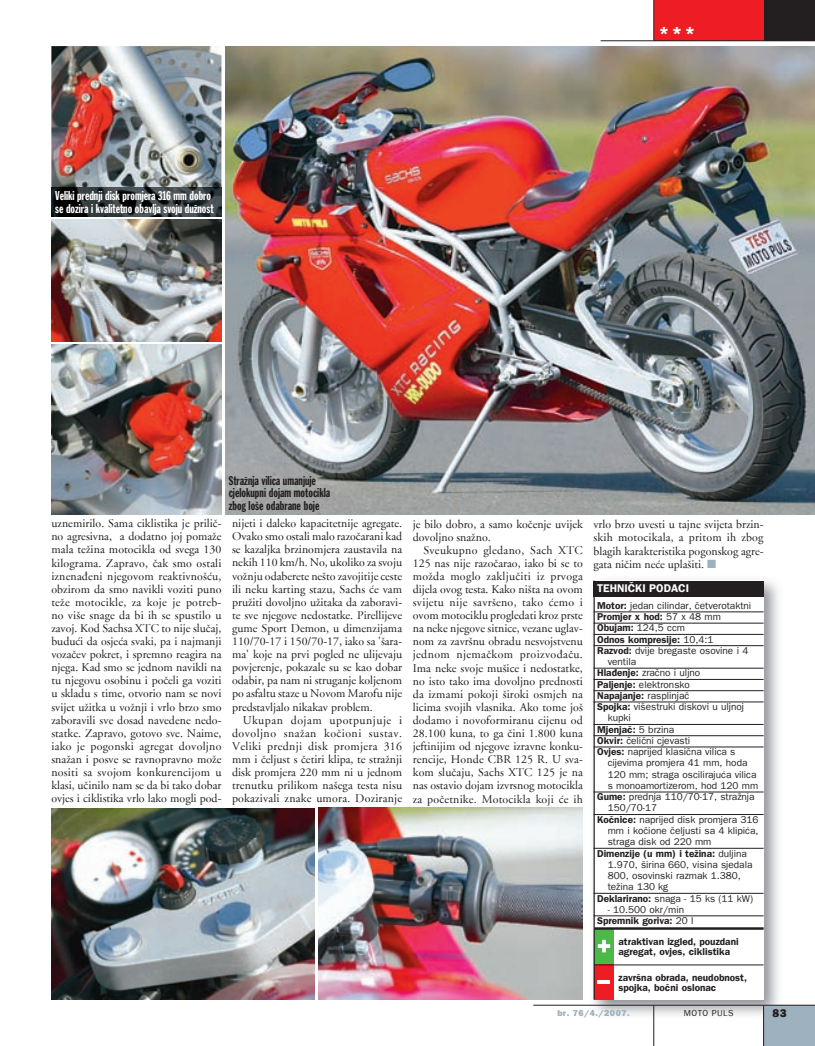
<style>
.page{position:relative;width:815px;height:1046px;background:#fff}
.page>*{position:absolute;margin:0;border:0;box-sizing:border-box;transform-origin:0 0}
.t1{font:800 17.5px "Franklin Gothic";color:#fff}
.t2{font:12.5px/12.5px "Franklin Gothic Extra Cond";color:#fff}
.t3{font:12.5px/12.5px "Franklin Gothic Extra Cond";color:#231f20}
.t4{font:11.88px/13.1px "Adobe Garamond";color:#231f20;text-align:justify}
.t5{font:11.25px "Franklin Gothic Demi";color:#fff}
.t6{font:800 11.25px "Franklin Gothic";color:#fff}
.t7{font:800 11.25px "Franklin Gothic";color:#231f20}
.t8{font:10px/11.2px "Franklin Gothic";color:#231f20}
.t9{font:10px/21px "Franklin Gothic Demi";color:#231f20}
.t10{font:800 8.75px "Franklin Gothic";letter-spacing:.05em;color:#9db2be}
.t11{font:8.75px "Franklin Gothic";letter-spacing:.05em;color:#231f20}
.s1{color:#9db2be}
.s2{font-family:"Franklin Gothic Demi"}
.s3{font-family:"Franklin Gothic"}
</style>
<div class="page">
<img style="left:589px;top:580px;width:190px;height:438px">
<div style="left:594px;top:928px;width:20px;height:36px;background:#4cb848"></div>
<div style="left:594px;top:964px;width:20px;height:35px;background:#ee1d23"></div>
<div style="left:594px;top:597px;width:170px;height:331px;background:#fff"></div>
<hr style="left:594px;top:611px;width:170px;height:1px;background:#231f20">
<hr style="left:594px;top:622px;width:170px;height:1px;background:#231f20">
<hr style="left:594px;top:634px;width:170px;height:1px;background:#231f20">
<hr style="left:594px;top:645px;width:170px;height:1px;background:#231f20">
<hr style="left:594px;top:667px;width:170px;height:1px;background:#231f20">
<hr style="left:594px;top:679px;width:170px;height:1px;background:#231f20">
<hr style="left:594px;top:690px;width:170px;height:1px;background:#231f20">
<hr style="left:594px;top:701px;width:170px;height:1px;background:#231f20">
<hr style="left:594px;top:724px;width:170px;height:1px;background:#231f20">
<hr style="left:594px;top:735px;width:170px;height:1px;background:#231f20">
<hr style="left:594px;top:746px;width:170px;height:1px;background:#231f20">
<hr style="left:594px;top:791px;width:170px;height:1px;background:#231f20">
<hr style="left:594px;top:814px;width:170px;height:1px;background:#231f20">
<hr style="left:594px;top:847px;width:170px;height:1px;background:#231f20">
<hr style="left:594px;top:892px;width:170px;height:1px;background:#231f20">
<hr style="left:594px;top:915px;width:170px;height:1px;background:#231f20">
<div style="left:614px;top:928px;width:150px;height:36px;background:#fff"></div>
<div style="left:614px;top:964px;width:150px;height:35px;background:#fff"></div>
<svg style="left:598px;top:939px;width:12px;height:13px"></svg>
<svg style="left:598px;top:980px;width:12px;height:3px"></svg>
<hr style="left:594px;top:580px;width:1px;height:419px;background:#231f20">
<hr style="left:594px;top:927px;width:170px;height:2px;background:#231f20">
<hr style="left:594px;top:964px;width:170px;height:1px;background:#231f20">
<div style="left:594px;top:580px;width:170px;height:16px;background:#231f20"></div>
<img style="left:225px;top:46px;width:590px;height:468px">
<img style="left:51px;top:808px;width:264px;height:191px">
<img style="left:318px;top:807px;width:265px;height:192px">
<img style="left:51px;top:46px;width:170px;height:141px">
<img style="left:51px;top:344px;width:170px;height:170px">
<img style="left:51px;top:219px;width:170px;height:122px">
<img style="left:51px;top:187px;width:170px;height:29px">
<div style="left:764px;top:0;width:51px;height:41px;background:#231f20"></div>
<div style="left:654px;top:0;width:110px;height:41px;background:#ee1d23"></div>
<hr style="left:601px;top:41px;width:214px;height:1px;background:#231f20">
<hr style="left:654px;top:0;width:1px;height:41px;background:#231f20">
<div style="left:764px;top:1005px;width:51px;height:40px;background:#9db2be"></div>
<hr style="left:654px;top:1005px;width:1px;height:40px;background:#231f20">
<hr style="left:763px;top:1005px;width:1px;height:40px;background:#231f20">
<hr style="left:533px;top:1004px;width:282px;height:1px;background:#231f20">
<p class="t2" style="left:55px;top:190px;width:160px">Veliki prednji disk promjera 316 mm dobro se dozira i kvalitetno obavlja svoju dužnost</p>
<h1 class="t1" style="left:659px;top:27px;width:38px">***</h1>
<p class="t6" style="left:659px;top:27px;width:25px">&gt;&gt;&gt;</p>
<p class="t3" style="left:229px;top:475px;width:103px">Stražnja vilica umanjuje cjelokupni dojam motocikla zbog loše odabrane boje</p>
<p class="t4" style="left:51px;top:518px;width:172px">uznemirilo. Sama ciklistika je prilič&shy;no agresivna, a dodatno joj pomaže mala težina motocikla od svega 130 kilograma. Zapravo, čak smo ostali iznenađeni njegovom reaktivnošću, obzirom da smo navikli voziti puno teže motocikle, za koje je potreb&shy;no više snage da bi ih se spustilo u zavoj. Kod Sachsa XTC to nije slučaj, budući da osjeća svaki, pa i najmanji vozačev pokret, i spremno reagira na njega. Kad smo se jednom navikli na tu njegovu osobinu i počeli ga voziti u skladu s time, otvorio nam se novi svijet užitka u vožnji i vrlo brzo smo zaboravili sve dosad navedene nedo&shy;statke. Zapravo, gotovo sve. Naime, iako je pogonski agregat dovoljno snažan i posve se ravnopravno može nositi sa svojom konkurencijom u klasi, učinilo nam se da bi tako dobar ovjes i ciklistika vrlo lako mogli pod-</p>
<p class="t4" style="left:232px;top:518px;width:172px">nijeti i daleko kapacitetnije agregate.<br>Ovako smo ostali malo razočarani kad se kazaljka brzinomjera zaustavila na nekih 110 km/h. No, ukoliko za svoju vožnju odaberete nešto zavojitije ceste ili neku karting stazu, Sachs će vam pružiti dovoljno užitaka da zaboravi&shy;te sve njegove nedostatke. Pirellijeve gume Sport Demon, u dimenzijama 110/70-17 i 150/70-17, iako sa 'šara&shy;ma' koje na prvi pogled ne ulijevaju povjerenje, pokazale su se kao dobar odabir, pa nam ni struganje koljenom po asfaltu staze u Novom Marofu nije predstavljalo nikakav problem.</p>
<p class="t4" style="left:232px;top:714px;width:172px;text-indent:11px">Ukupan dojam upotpunjuje i dovoljno snažan kočioni sustav.<br>Veliki prednji disk promjera 316 mm i čeljust s četiri klipa, te stražnji disk promjera 220 mm ni u jednom trenutku prilikom našega testa nisu pokazivali znake umora. Doziranje</p>
<p class="t4" style="left:413px;top:518px;width:172px">je bilo dobro, a samo kočenje uvijek dovoljno snažno.</p>
<p class="t4" style="left:413px;top:544px;width:172px;text-indent:11px">Sveukupno gledano, Sach XTC 125 nas nije razočarao, iako bi se to možda moglo zaključiti iz prvoga dijela ovog testa. Kako ništa na ovom svijetu nije savršeno, tako ćemo i ovom motociklu progledati kroz prste na neke njegove sitnice, vezane uglav&shy;nom za završnu obradu nesvojstvenu jednom njemačkom proizvođaču.<br>Ima neke svoje mušice i nedostatke, no isto tako ima dovoljno prednosti da izmami pokoji široki osmjeh na licima svojih vlasnika. Ako tome još dodamo i novoformiranu cijenu od 28.100 kuna, to ga čini 1.800 kuna jeftinijim od njegove izravne konku&shy;rencije, Honde CBR 125 R. U sva&shy;kom slučaju, Sachs XTC 125 je na nas ostavio dojam izvrsnog motocikla za početnike. Motocikla koji će ih</p>
<p class="t4" style="left:593px;top:519px;width:172px">vrlo brzo uvesti u tajne svijeta brzin&shy;skih motocikala, a pritom ih zbog blagih karakteristika pogonskog agre&shy;gata ničim neće uplašiti. <span class="s1">■</span></p>
<p class="t8" style="left:597px;top:600px;width:156px"><span class="s2">Motor:</span> jedan cilindar, četverotaktni</p>
<p class="t9" style="left:597px;top:607px;width:125px">Promjer x hod: <span class="s3">57 x 48 mm</span></p>
<p class="t8" style="left:597px;top:623px;width:89px"><span class="s2">Obujam:</span> 124,5 ccm</p>
<p class="t9" style="left:597px;top:629px;width:118px">Odnos kompresije: <span class="s3">10,4:1</span></p>
<p class="t8" style="left:597px;top:645px;width:153px"><span class="s2">Razvod:</span> dvije bregaste osovine i 4</p>
<p class="t8" style="left:608px;top:657px;width:30px">ventila</p>
<p class="t8" style="left:597px;top:668px;width:105px"><span class="s2">Hlađenje:</span> zračno i uljno</p>
<p class="t8" style="left:597px;top:679px;width:94px"><span class="s2">Paljenje:</span> elektronsko</p>
<p class="t9" style="left:597px;top:685px;width:94px">Napajanje: <span class="s3">rasplinjač</span></p>
<p class="t8" style="left:608px;top:702px;width:138px;text-indent:-11px"><span class="s2">Spojka:</span> višestruki diskovi u uljnoj kupki</p>
<p class="t9" style="left:597px;top:719px;width:79px">Mjenjač: <span class="s3">5 brzina</span></p>
<p class="t8" style="left:597px;top:735px;width:95px"><span class="s2">Okvir:</span> čelični cjevasti</p>
<p class="t8" style="left:597px;top:747px;width:140px"><span class="s2">Ovjes:</span> naprijed klasična vilica s</p>
<p class="t8" style="left:608px;top:758px;width:141px">cijevima promjera 41 mm, hoda</p>
<p class="t8" style="left:608px;top:769px;width:150px">120 mm; straga oscilirajuća vilica</p>
<p class="t8" style="left:608px;top:780px;width:152px">s monoamortizerom, hod 120 mm</p>
<p class="t8" style="left:597px;top:792px;width:159px"><span class="s2">Gume:</span> prednja 110/70-17, stražnja</p>
<p class="t8" style="left:608px;top:803px;width:51px">150/70-17</p>
<p class="t8" style="left:597px;top:814px;width:163px"><span class="s2">Kočnice:</span> naprijed disk promjera 316</p>
<p class="t8" style="left:608px;top:825px;width:152px">mm i kočione čeljusti sa 4 klipića,</p>
<p class="t8" style="left:608px;top:837px;width:105px">straga disk od 220 mm</p>
<p class="t9" style="left:597px;top:843px;width:151px">Dimenzije (u mm) i težina: <span class="s3">duljina</span></p>
<p class="t8" style="left:608px;top:859px;width:146px">1.970, širina 660, visina sjedala</p>
<p class="t8" style="left:608px;top:870px;width:135px">800, osovinski razmak 1.380,</p>
<p class="t8" style="left:608px;top:882px;width:62px">težina 130 kg</p>
<p class="t8" style="left:597px;top:893px;width:158px"><span class="s2">Deklarirano:</span> snaga - 15 ks (11 kW)</p>
<p class="t8" style="left:608px;top:904px;width:78px">- 10.500 okr/min</p>
<p class="t9" style="left:618px;top:910px;width:122px;text-indent:-21px">Spremnik goriva: <span class="s3">20 l </span>atraktivan izgled, pouzdani</p>
<p class="t9" style="left:618px;top:941px;width:113px">agregat, ovjes, ciklistika</p>
<p class="t9" style="left:618px;top:973px;width:130px;line-height:10px">završna obrada, neudobnost, spojka, bočni oslonac</p>
<p class="t5" style="left:597px;top:584px;width:94px">TEHNIČKI PODACI</p>
<p class="t10" style="left:557px;top:1010px;width:74px">br. 76/4./2007.</p>
<p class="t11" style="left:684px;top:1010px;width:51px">MOTO PULS</p>
<p class="t7" style="left:772px;top:1008px;width:16px">83</p>
</div>
